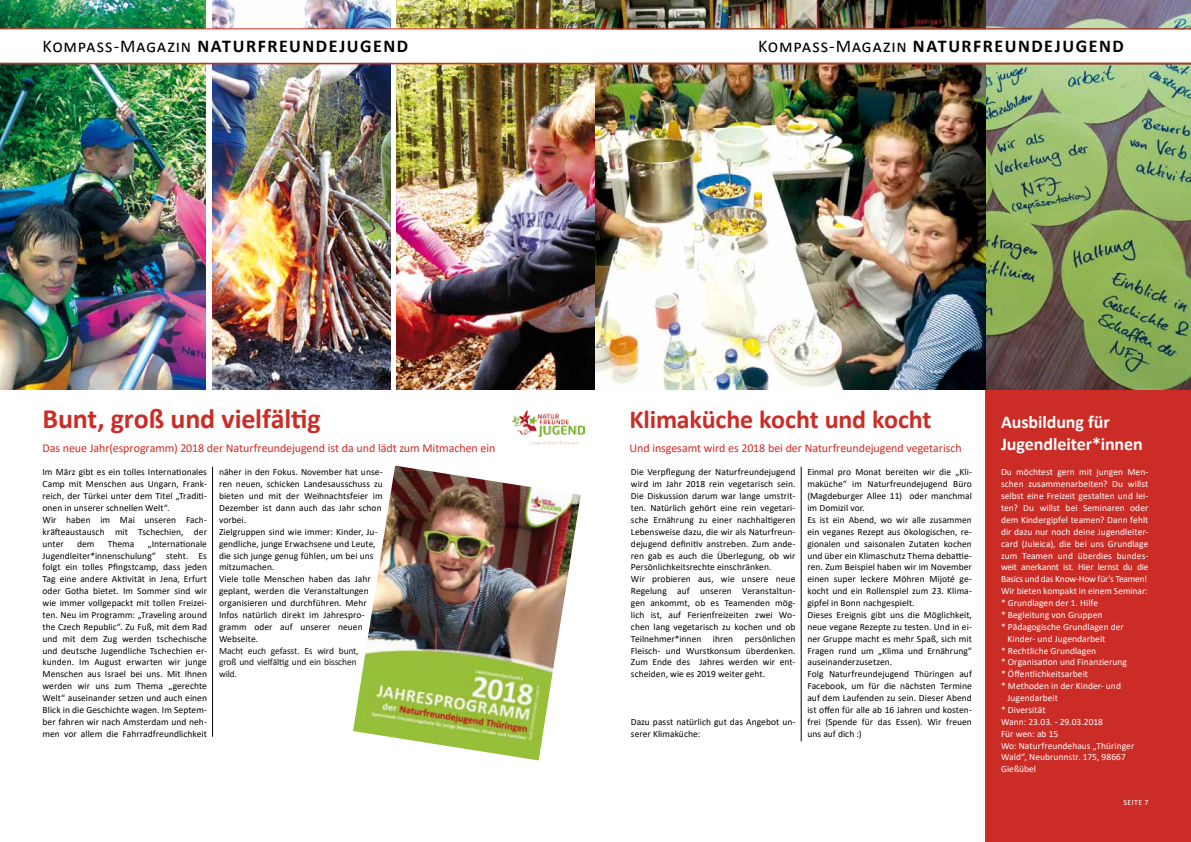
<style>
.page{position:relative;width:1191px;height:842px;background:#fff}
.page>*{position:absolute;margin:0;border:0;box-sizing:border-box;transform-origin:0 0}
.t1{font:700 28px "Calibri";letter-spacing:-.005em;color:#cc2c26}
.t2{font:700 26px "Calibri";letter-spacing:-.01em;color:#cc2c26}
.t3{font:700 18px "Calibri";letter-spacing:.085em;color:#000}
.t4{font:700 18px/21.6px "Calibri";letter-spacing:-.005em;color:#fff}
.t5{font:12px "Calibri";letter-spacing:-.01em;color:#cc2c26}
.t6{font:9.5px/11.9px "Calibri";letter-spacing:.005em;color:#000}
.t7{font:9.5px "Calibri";letter-spacing:.005em;color:#fff}
.t8{font:9.5px/11.9px "Calibri";letter-spacing:-.015em;color:#111211}
.t9{font:9.5px "Calibri";letter-spacing:-.025em;color:#fff}
.t10{font:8px "Calibri";letter-spacing:.055em;color:#fff}
.s1{font-weight:400}
</style>
<div class="page">
<img style="left:397px;top:0;width:588px;height:389px">
<img style="left:213px;top:0;width:177px;height:389px">
<svg style="left:985px;top:0;width:206px;height:842px;background:#ab5b41"></svg>
<img style="left:0;top:0;width:206px;height:389px">
<hr style="left:0;top:62px;width:1191px;height:2px;background:#cc2c26">
<hr style="left:212px;top:467px;width:1px;height:270px;background:#000">
<hr style="left:801px;top:467px;width:1px;height:274px;background:#000">
<svg style="left:0;top:29px;width:1191px;height:33px"></svg>
<hr style="left:0;top:28px;width:1191px;height:1px;background:#cc2c26">
<img style="left:513px;top:411px;width:71px;height:33px">
<img style="left:353px;top:466px;width:227px;height:294px">
<h3 class="t3" style="left:43px;top:33px;width:330px"><span class="s1">Kompass-Magazin</span> NAturfreundejugen</h3>
<h3 class="t3" style="left:397px;top:33px;width:13px">d</h3>
<h3 class="t3" style="left:758px;top:33px;width:330px"><span class="s1">Kompass-Magazin</span> NAturfreundejugen</h3>
<h3 class="t3" style="left:1112px;top:33px;width:13px">d</h3>
<h1 class="t1" style="left:43px;top:399px;width:280px">Bunt, groß und vielfältig</h1>
<p class="t5" style="left:43px;top:439px;width:454px">Das neue Jahr(esprogramm) 2018 der Naturfreundejugend ist da und lädt zum Mitmachen ein</p>
<p class="t6" style="left:43px;top:466px;width:166px">Im März gibt es ein tolles Internationales<br>Camp mit Menschen aus Ungarn, Frank&shy;reich, der Türkei unter dem Titel „Traditi&shy;onen in unserer schnellen Welt“.<br>Wir haben im Mai unseren Fach&shy;kräfteaustausch mit Tschechien, der unter</p>
<p class="t6" style="left:43px;top:537px;width:166px;text-align:justify;text-indent:105px">„Internationale Jugendleiter*innenschulung“ steht. Es folgt ein tolles Pfingstcamp, dass jeden Tag eine andere Aktivität in Jena, Erfurt oder Gotha bietet. Im Sommer sind wir wie immer vollgepackt mit tollen Freizei&shy;ten. Neu im Programm: „Traveling around the Czech Republic“. Zu Fuß, mit dem Rad und mit dem Zug werden tschechische und deutsche Jugendliche Tschechien er&shy;kunden. Im August erwarten wir junge Menschen aus Israel bei uns. Mit Ihnen werden wir uns zum Thema „gerechte Welt“ auseinander setzen und auch einen Blick in die Geschichte wagen. Im Septem&shy;ber fahren wir nach Amsterdam und neh&shy;men vor allem die Fahrradfreundlichkeit</p>
<p class="t6" style="left:77px;top:537px;width:19px">dem</p>
<p class="t6" style="left:108px;top:537px;width:28px">Thema</p>
<p class="t6" style="left:219px;top:466px;width:165px">näher in den Fokus. November hat unse&shy;ren neuen, schicken Landesausschuss zu bieten und mit der Weihnachtsfeier im<br>Dezember ist dann auch das Jahr schon vorbei.<br>Zielgruppen sind wie immer: Kinder, Ju&shy;gendliche, junge Erwachsene und Leute, die sich junge genug fühlen, um bei uns mitzumachen.<br>Viele tolle Menschen haben das Jahr geplant, werden die Veranstaltungen organisieren und durchführen. Mehr<br>I nfos natürlich direkt im Jahrespro&shy;gramm oder auf unserer neuen<br>Webseite.</p>
<p class="t8" style="left:219px;top:644px;width:141px">Macht euch gefasst. Es wird bunt, groß und vielfältig und ein bisschen wild.</p>
<h2 class="t2" style="left:629px;top:401px;width:304px">Klimaküche kocht und kocht</h2>
<p class="t5" style="left:629px;top:439px;width:334px">Und insgesamt wird es 2018 bei der Naturfreundejugend vegetarisch</p>
<p class="t6" style="left:631px;top:466px;width:166px">Die Verpflegung der Naturfreundejugend wird im Jahr 2018 rein vegetarisch sein.<br>Die Diskussion darum war lange umstrit&shy;ten. Natürlich gehört eine rein vegetari&shy;sche Ernährung zu einer nachhaltigeren Lebensweise dazu, die wir als Naturfreun&shy;dejugend definitiv anstreben. Zum ande&shy;ren gab es auch die Überlegung, ob wir Persönlichkeitsrechte einschränken.<br>Wir probieren aus, wie unsere neue Regelung auf unseren Veranstaltun&shy;gen ankommt, ob es Teamenden mög&shy;lich ist, auf Ferienfreizeiten zwei Wo&shy;chen lang vegetarisch zu kochen und ob Teilnehmer*innen ihren persönlichen Fleisch- und Wurstkonsum überdenken.<br>Zum Ende des Jahres werden wir ent&shy;scheiden, wie es 2019 weiter geht.</p>
<p class="t6" style="left:631px;top:715px;width:166px">Dazu passt natürlich gut das Angebot un&shy;serer Klimaküche:</p>
<p class="t6" style="left:807px;top:466px;width:166px">Einmal pro Monat bereiten wir die „Kli&shy;maküche“ im Naturfreundejugend Büro (Magdeburger Allee 11) oder manchmal im Domizil vor.<br>Es ist ein Abend, wo wir alle zusammen ein veganes Rezept aus ökologischen, re&shy;gionalen und saisonalen Zutaten kochen und über ein Klimaschutz Thema debattie&shy;ren. Zum Beispiel haben wir im November einen super leckere Möhren Mijoté ge&shy;kocht und ein Rollenspiel zum 23. Klima&shy;gipfel in Bonn nachgespielt.<br>Dieses Ereignis gibt uns die Möglichkeit, neue vegane Rezepte zu testen. Und in ei&shy;ner Gruppe macht es mehr Spaß, sich mit Fragen rund um „Klima und Ernährung“ auseinanderzusetzen.<br>Folg Naturfreundejugend Thüringen auf Facebook, um für die nächsten Termine auf dem Laufenden zu sein. Dieser Abend ist offen für alle ab 16 Jahren und kosten&shy;frei (Spende für das Essen). Wir freuen uns auf dich :)</p>
<h3 class="t4" style="left:1001px;top:411px;width:143px">Ausbildung für<br>Jugendleiter*innen</h3>
<p class="t7" style="left:1001px;top:466px;width:149px">Du möchtest gern mit jungen Men-</p>
<p class="t7" style="left:1001px;top:478px;width:149px">schen zusammenarbeiten? Du willst</p>
<p class="t7" style="left:1001px;top:489px;width:149px">selbst eine Freizeit gestalten und lei-</p>
<p class="t7" style="left:1001px;top:501px;width:149px">ten? Du willst bei Seminaren oder</p>
<p class="t7" style="left:1001px;top:513px;width:149px">dem Kindergipfel teamen? Dann fehlt</p>
<p class="t7" style="left:1001px;top:525px;width:149px">dir dazu nur noch deine Jugendleiter-</p>
<p class="t7" style="left:1001px;top:537px;width:149px">card (Juleica), die bei uns Grundlage</p>
<p class="t7" style="left:1001px;top:549px;width:149px">zum Teamen und überdies bundes-</p>
<p class="t9" style="left:1001px;top:561px;width:149px">weit anerkannt ist. Hier lernst du die</p>
<p class="t9" style="left:1001px;top:573px;width:148px">Basics und das Know-How für’s Teamen!</p>
<p class="t7" style="left:1001px;top:584px;width:148px">Wir bieten kompakt in einem Seminar:</p>
<p class="t7" style="left:1001px;top:596px;width:99px">* Grundlagen der 1. Hilfe</p>
<p class="t7" style="left:1001px;top:608px;width:103px">* Begleitung von Gruppen</p>
<p class="t7" style="left:1001px;top:620px;width:124px">* Pädagogische Grundlagen der</p>
<p class="t7" style="left:1007px;top:632px;width:99px">Kinder- und Jugendarbeit</p>
<p class="t7" style="left:1001px;top:644px;width:97px">* Rechtliche Grundlagen</p>
<p class="t7" style="left:1001px;top:656px;width:127px">* Organisation und Finanzierung</p>
<p class="t7" style="left:1001px;top:668px;width:89px">* Öffentlichkeitsarbeit</p>
<p class="t7" style="left:1001px;top:679px;width:121px">* Methoden in der Kinder- und</p>
<p class="t7" style="left:1007px;top:691px;width:52px">Jugendarbeit</p>
<p class="t7" style="left:1001px;top:703px;width:46px">* Diversität</p>
<p class="t7" style="left:1001px;top:715px;width:104px">Wann: 23.03. - 29.03.2018</p>
<p class="t7" style="left:1001px;top:727px;width:59px">Für wen: ab 15</p>
<p class="t7" style="left:1001px;top:739px;width:135px">Wo: Naturfreundehaus „Thüringer</p>
<p class="t7" style="left:1001px;top:751px;width:126px">Wald“, Neubrunnstr. 175, 98667</p>
<p class="t7" style="left:1001px;top:763px;width:37px">Gießübel</p>
<p class="t10" style="left:1123px;top:797px;width:27px">Seite 7</p>
</div>
